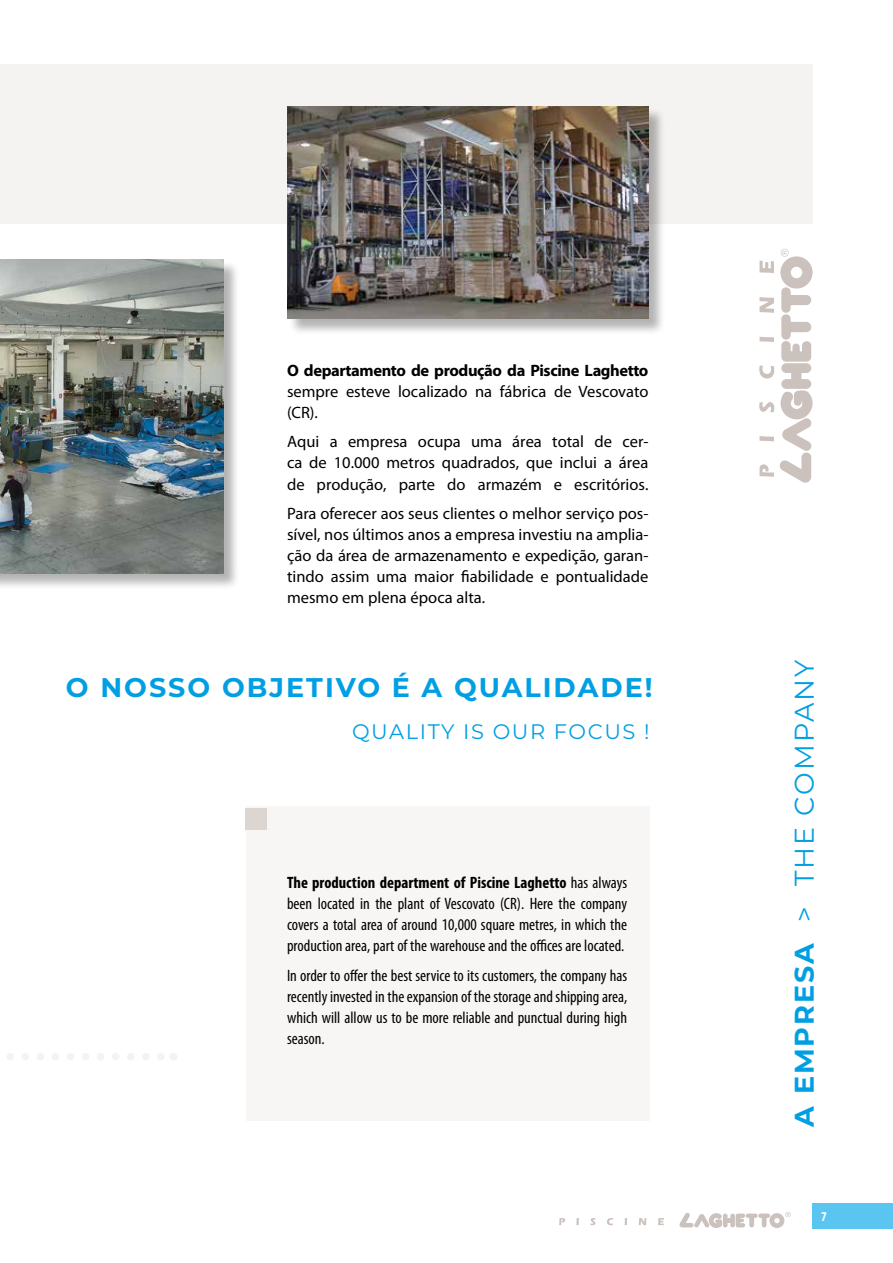
<style>
.page{position:relative;width:893px;height:1263px;background:#fff}
.page>*{position:absolute;margin:0;border:0;box-sizing:border-box;transform-origin:0 0}
.t1{font:700 27px "Montserrat";letter-spacing:.075em;color:#009fe3}
.t2{font:27px "Montserrat";letter-spacing:.075em;color:#009fe3}
.t3{font:21px "Montserrat";letter-spacing:.075em;color:#009fe3}
.t4{font:condensed 16.5px/21px "Myriad Pro";color:#000;text-align:justify}
.t5{font:16.5px/21px "Myriad Pro";color:#000;text-align:justify}
.t6{font:700 16.5px "Myriad Pro";letter-spacing:-.025em;color:#000}
.t7{font:700 condensed 13.5px "Myriad Pro";color:#fff}
.s1{font-weight:700}
</style>
<div class="page">
<svg style="left:679px;top:1212px;width:112px;height:16px"></svg>
<svg style="left:559px;top:1218px;width:6px;height:7px"></svg>
<svg style="left:576px;top:1218px;width:3px;height:7px"></svg>
<svg style="left:590px;top:1218px;width:5px;height:7px"></svg>
<svg style="left:607px;top:1218px;width:6px;height:7px"></svg>
<svg style="left:625px;top:1218px;width:2px;height:7px"></svg>
<svg style="left:639px;top:1218px;width:7px;height:7px"></svg>
<svg style="left:658px;top:1218px;width:6px;height:7px"></svg>
<div style="left:813px;top:1203px;width:80px;height:26px;background:#5bc5f2"></div>
<div style="left:0;top:65px;width:813px;height:159px;background:#f5f3f1"></div>
<div style="left:246px;top:806px;width:403px;height:315px;background:#f8f6f5"></div>
<svg style="left:7px;top:1053px;width:157px;height:7px"></svg>
<div style="left:0;top:260px;width:241px;height:330px;background:#000;opacity:.3"></div>
<img style="left:0;top:259px;width:223px;height:314px">
<div style="left:288px;top:107px;width:378px;height:229px;background:#000;opacity:.3"></div>
<img style="left:287px;top:106px;width:362px;height:213px">
<svg style="left:759px;top:249px;width:54px;height:234px"></svg>
<div style="left:246px;top:808px;width:21px;height:21px;background:#dcd5d0"></div>
<p class="t6" style="left:287px;top:361px;width:363px">O departamento de produção da Piscine Laghetto</p>
<p class="t5" style="left:287px;top:381px;width:363px">sempre esteve localizado na fábrica de Vescovato (CR).</p>
<p class="t5" style="left:287px;top:432px;width:363px">Aqui a empresa ocupa uma área total de cer&shy;ca de 10.000 metros quadrados, que inclui a área de produção, parte do armazém e escritórios.</p>
<p class="t5" style="left:287px;top:503px;width:363px">Para oferecer aos seus clientes o melhor serviço pos&shy;sível, nos últimos anos a empresa investiu na amplia&shy;ção da área de armazenamento e expedição, garan&shy;tindo assim uma maior fiabilidade e pontualidade mesmo em plena época alta.</p>
<h1 class="t1" style="left:66px;top:667px;width:588px">O NOSSO OBJETIVO É A QUALIDADE!</h1>
<p class="t3" style="left:352px;top:717px;width:299px">QUALITY IS OUR FOCUS !</p>
<p class="t4" style="left:287px;top:872px;width:342px"><span class="s1">The production department of Piscine Laghetto</span> has always been located in the plant of Vescovato (CR). Here the company covers a total area of around 10,000 square metres, in which the production area, part of the warehouse and the offices are located.</p>
<p class="t4" style="left:287px;top:965px;width:342px">In order to offer the best service to its customers, the company has recently invested in the expansion of the storage and shipping area, which will allow us to be more reliable and punctual during high season.</p>
<h1 class="t2" style="left:786px;top:1127px;width:469px;rotate:-90deg"><span class="s1">A EMPRESA</span> &gt; THE COMPANY</h1>
<p class="t7" style="left:821px;top:1209px;width:7px">7</p>
</div>
